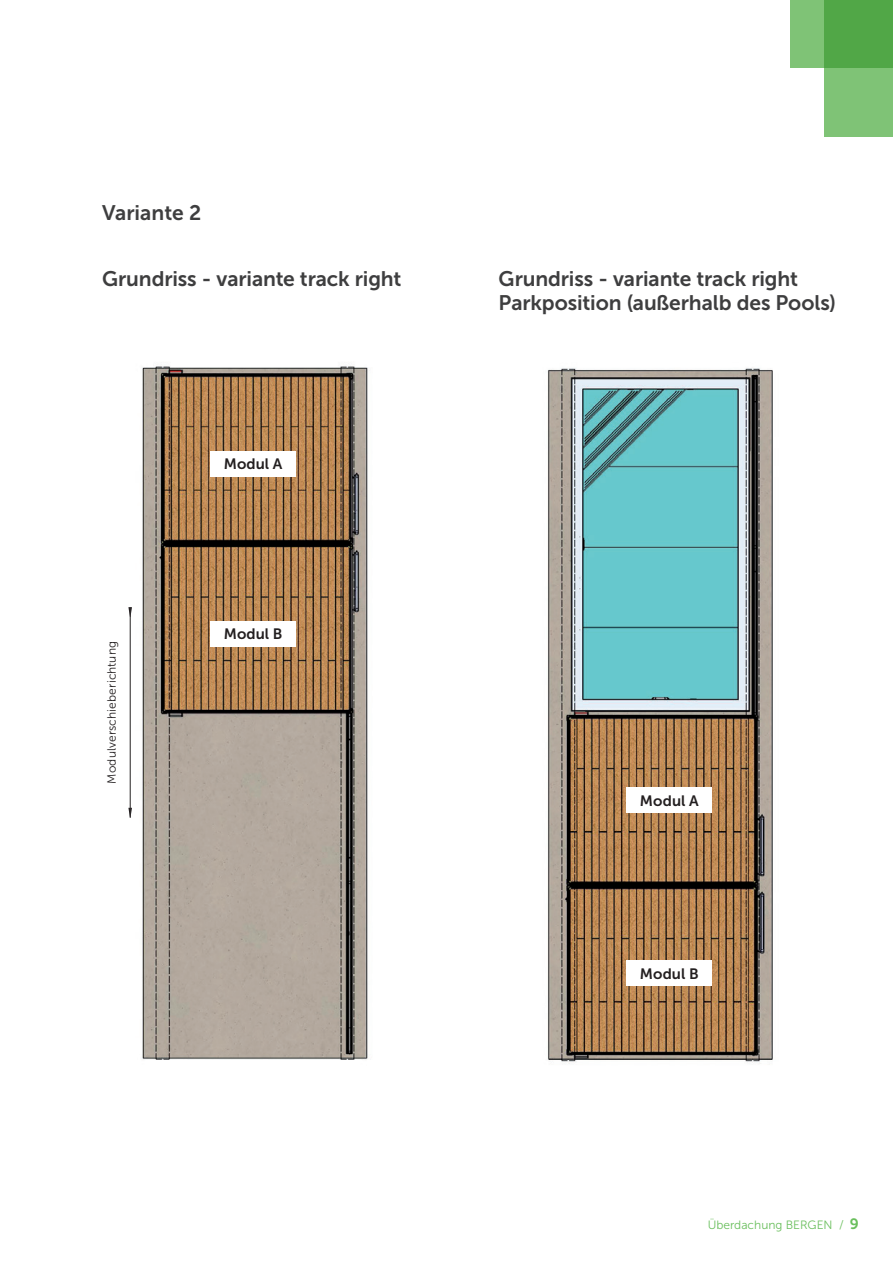
<style>
.page{position:relative;width:893px;height:1263px;background:#fff}
.page>*{position:absolute;margin:0;border:0;box-sizing:border-box;transform-origin:0 0}
.h2_Header{font:21px "Museo Sans 700";letter-spacing:-.005em;color:#3e3e3f}
.t1{font:15px "Museo Sans 700";letter-spacing:.005em;color:#231f20}
.t2{font:12px "Museo Sans 300";letter-spacing:.01em;color:#231f20}
.t3{font:12px "Museo Sans 300";color:#6abf5d}
.s1{font-family:"Museo Sans 700";font-size:15px}
</style>
<div class="page">
<div style="left:790px;top:0;width:103px;height:68px;background:#7fc376"></div>
<svg style="left:824px;top:0;width:69px;height:137px;background:#68b55e"></svg>
<img style="left:142px;top:366px;width:226px;height:694px">
<img style="left:547px;top:367px;width:226px;height:697px">
<hr style="left:130px;top:607px;width:1px;height:211px;background:#231f20">
<svg style="left:128px;top:808px;width:4px;height:10px"></svg>
<svg style="left:128px;top:607px;width:4px;height:10px"></svg>
<div style="left:211px;top:451px;width:85px;height:25px;background:#fff"></div>
<div style="left:211px;top:621px;width:85px;height:25px;background:#fff"></div>
<div style="left:627px;top:787px;width:85px;height:26px;background:#fff"></div>
<div style="left:627px;top:960px;width:85px;height:26px;background:#fff"></div>
<p class="h2_Header" style="left:102px;top:201px;width:101px">Variante 2</p>
<p class="h2_Header" style="left:102px;top:267px;width:301px">Grundriss - variante track right</p>
<p class="h2_Header" style="left:499px;top:267px;width:301px">Grundriss - variante track right</p>
<p class="h2_Header" style="left:499px;top:291px;width:339px">Parkposition (außerhalb des Pools)</p>
<p class="t1" style="left:224px;top:456px;width:60px">Modul A</p>
<p class="t2" style="left:105px;top:784px;width:144px;rotate:-90deg">Modulverschieberichtung</p>
<p class="t1" style="left:224px;top:626px;width:60px">Modul B</p>
<p class="t1" style="left:640px;top:792px;width:60px">Modul A</p>
<p class="t1" style="left:640px;top:965px;width:60px">Modul B</p>
<p class="t3" style="left:708px;top:1218px;width:153px">Überdachung BERGEN / <span class="s1">9</span></p>
</div>
